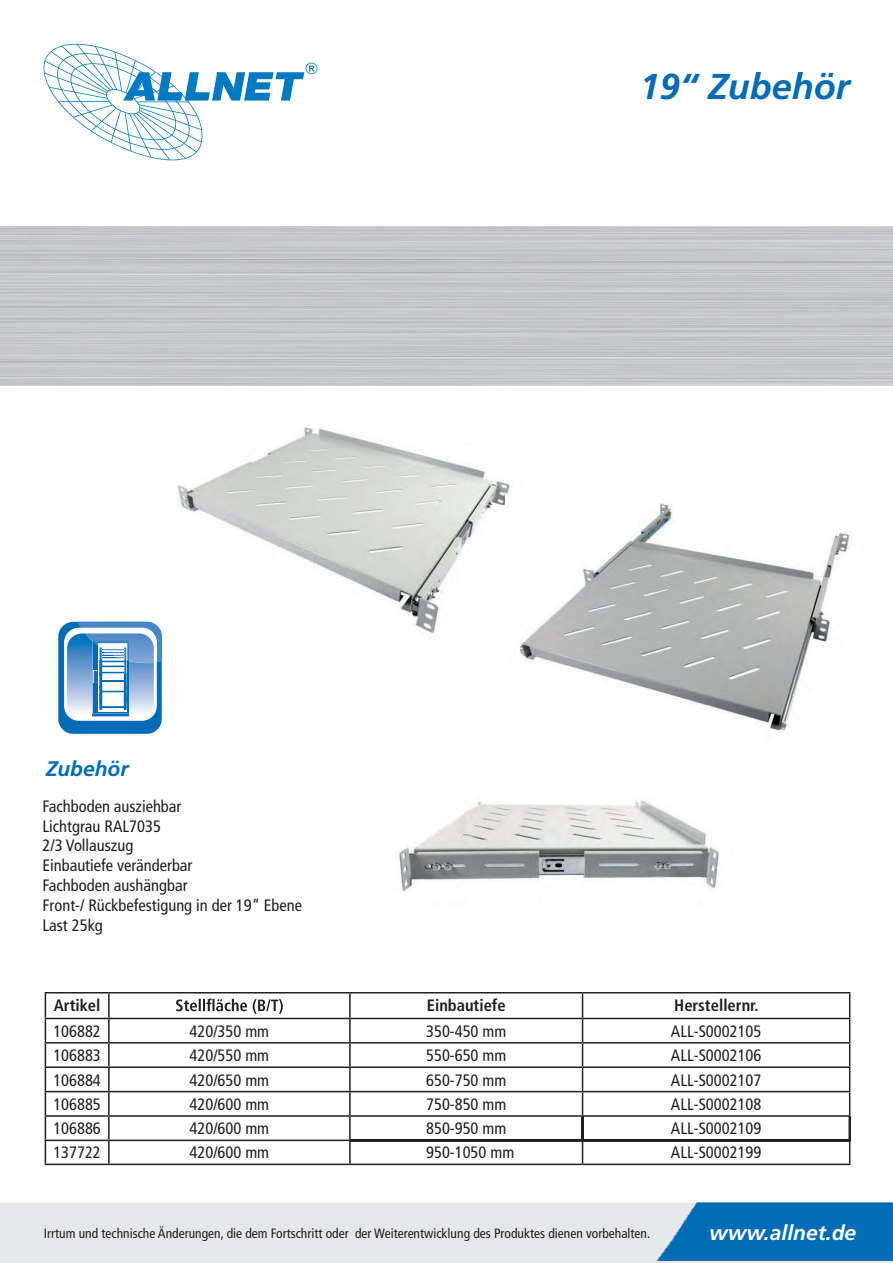
<style>
.page{position:relative;width:893px;height:1263px;background:#fff}
.page>*{position:absolute;margin:0;border:0;box-sizing:border-box;transform-origin:0 0}
.t1{font:italic 700 36px "Frutiger LT Std";color:#006cb7}
.t2{font:italic 700 21px "Frutiger LT Std";color:#fff}
.t3{font:italic 700 21px "Frutiger LT Std";color:#006cb7}
.t4{font:condensed 16.5px/19.8px "Frutiger LT Std";color:#231f20}
.t5{font:700 condensed 16.5px "Frutiger LT Std";color:#231f20}
.t6{font:condensed 13.5px "Frutiger LT Std";color:#231f20}
</style>
<div class="page">
<div style="left:0;top:1203px;width:893px;height:60px;background:#e6e7e9"></div>
<img style="left:656px;top:1202px;width:237px;height:59px">
<svg style="left:44px;top:44px;width:273px;height:116px"></svg>
<hr style="left:45px;top:992px;width:64px;height:1px;background:#231f20">
<hr style="left:109px;top:992px;width:241px;height:1px;background:#231f20">
<hr style="left:108px;top:993px;width:2px;height:25px;background:#231f20">
<hr style="left:350px;top:992px;width:233px;height:1px;background:#231f20">
<hr style="left:349px;top:993px;width:2px;height:25px;background:#231f20">
<hr style="left:583px;top:992px;width:267px;height:1px;background:#231f20">
<hr style="left:45px;top:1018px;width:64px;height:1px;background:#231f20">
<hr style="left:109px;top:1018px;width:241px;height:1px;background:#231f20">
<hr style="left:108px;top:1019px;width:2px;height:23px;background:#231f20">
<hr style="left:350px;top:1018px;width:233px;height:1px;background:#231f20">
<hr style="left:349px;top:1019px;width:2px;height:23px;background:#231f20">
<hr style="left:583px;top:1018px;width:267px;height:1px;background:#231f20">
<hr style="left:45px;top:1042px;width:64px;height:1px;background:#231f20">
<hr style="left:109px;top:1042px;width:241px;height:1px;background:#231f20">
<hr style="left:108px;top:1043px;width:2px;height:23px;background:#231f20">
<hr style="left:350px;top:1042px;width:233px;height:1px;background:#231f20">
<hr style="left:349px;top:1043px;width:2px;height:23px;background:#231f20">
<hr style="left:583px;top:1042px;width:267px;height:1px;background:#231f20">
<hr style="left:45px;top:1066px;width:64px;height:2px;background:#231f20">
<hr style="left:109px;top:1066px;width:241px;height:2px;background:#231f20">
<hr style="left:108px;top:1068px;width:2px;height:23px;background:#231f20">
<hr style="left:350px;top:1066px;width:233px;height:2px;background:#231f20">
<hr style="left:349px;top:1068px;width:2px;height:23px;background:#231f20">
<hr style="left:583px;top:1066px;width:267px;height:2px;background:#231f20">
<hr style="left:45px;top:1091px;width:64px;height:1px;background:#231f20">
<hr style="left:109px;top:1091px;width:241px;height:1px;background:#231f20">
<hr style="left:108px;top:1092px;width:2px;height:23px;background:#231f20">
<hr style="left:350px;top:1091px;width:233px;height:1px;background:#231f20">
<hr style="left:349px;top:1092px;width:2px;height:23px;background:#231f20">
<hr style="left:583px;top:1091px;width:267px;height:1px;background:#231f20">
<hr style="left:45px;top:1115px;width:64px;height:2px;background:#231f20">
<hr style="left:109px;top:1115px;width:241px;height:2px;background:#231f20">
<hr style="left:350px;top:1115px;width:233px;height:2px;background:#231f20">
<hr style="left:583px;top:1115px;width:267px;height:2px;background:#231f20">
<hr style="left:45px;top:1139px;width:64px;height:2px;background:#231f20">
<svg style="left:176px;top:998px;width:107px;height:16px"></svg>
<svg style="left:58px;top:622px;width:104px;height:112px"></svg>
<hr style="left:350px;top:1139px;width:233px;height:2px;background:#231f20">
<hr style="left:583px;top:1139px;width:267px;height:2px;background:#231f20">
<hr style="left:108px;top:1141px;width:2px;height:22px;background:#231f20">
<hr style="left:349px;top:1141px;width:2px;height:22px;background:#231f20">
<svg style="left:582px;top:993px;width:1px;height:170px"></svg>
<svg style="left:849px;top:993px;width:1px;height:170px"></svg>
<hr style="left:45px;top:1163px;width:64px;height:2px;background:#231f20">
<hr style="left:109px;top:1163px;width:241px;height:2px;background:#231f20">
<hr style="left:350px;top:1163px;width:233px;height:2px;background:#231f20">
<hr style="left:583px;top:1163px;width:267px;height:2px;background:#231f20">
<hr style="left:349px;top:1117px;width:2px;height:22px;background:#231f20">
<hr style="left:109px;top:1139px;width:241px;height:2px;background:#231f20">
<hr style="left:108px;top:1117px;width:2px;height:22px;background:#231f20">
<svg style="left:45px;top:993px;width:1px;height:170px"></svg>
<img style="left:177px;top:427px;width:333px;height:208px">
<img style="left:398px;top:800px;width:321px;height:92px">
<img style="left:506px;top:493px;width:344px;height:240px">
<p class="t3" style="left:46px;top:756px;width:84px">Zubehör</p>
<p class="t4" style="left:43px;top:796px;width:261px">Fachboden ausziehbar<br>Lichtgrau RAL7035<br>2/3 Vollauszug<br>Einbautiefe veränderbar<br>Fachboden aushängbar<br>Front-/ Rückbefestigung in der 19“ Ebene<br>Last 25kg</p>
<h1 class="t1" style="left:640px;top:66px;width:212px">19“ Zubehör</h1>
<p class="t5" style="left:54px;top:995px;width:48px">Artikel</p>
<p class="t5" style="left:427px;top:995px;width:80px">Einbautiefe</p>
<p class="t5" style="left:674px;top:995px;width:86px">Herstellernr.</p>
<p class="t4" style="left:53px;top:1021px;width:49px">106882</p>
<p class="t4" style="left:190px;top:1021px;width:81px">420/350 mm</p>
<p class="t4" style="left:426px;top:1021px;width:82px">350-450 mm</p>
<p class="t4" style="left:671px;top:1021px;width:92px">ALL-S0002105</p>
<p class="t4" style="left:53px;top:1046px;width:49px">106883</p>
<p class="t4" style="left:190px;top:1046px;width:81px">420/550 mm</p>
<p class="t4" style="left:426px;top:1046px;width:82px">550-650 mm</p>
<p class="t4" style="left:671px;top:1046px;width:92px">ALL-S0002106</p>
<p class="t4" style="left:53px;top:1070px;width:49px">106884</p>
<p class="t4" style="left:190px;top:1070px;width:81px">420/650 mm</p>
<p class="t4" style="left:426px;top:1070px;width:82px">650-750 mm</p>
<p class="t4" style="left:671px;top:1070px;width:92px">ALL-S0002107</p>
<p class="t4" style="left:53px;top:1094px;width:49px">106885</p>
<p class="t4" style="left:190px;top:1094px;width:81px">420/600 mm</p>
<p class="t4" style="left:426px;top:1094px;width:82px">750-850 mm</p>
<p class="t4" style="left:671px;top:1094px;width:92px">ALL-S0002108</p>
<p class="t4" style="left:190px;top:1119px;width:81px">420/600 mm</p>
<p class="t4" style="left:426px;top:1119px;width:82px">850-950 mm</p>
<p class="t4" style="left:671px;top:1119px;width:92px">ALL-S0002109</p>
<p class="t4" style="left:53px;top:1143px;width:49px">137722</p>
<p class="t4" style="left:190px;top:1143px;width:81px">420/600 mm</p>
<p class="t4" style="left:426px;top:1143px;width:90px">950-1050 mm</p>
<p class="t4" style="left:671px;top:1143px;width:92px">ALL-S0002199</p>
<p class="t4" style="left:53px;top:1119px;width:49px">106886</p>
<p class="t6" style="left:44px;top:1225px;width:608px">Irrtum und technische Änderungen, die dem Fortschritt oder der Weiterentwicklung des Produktes dienen vorbehalten.</p>
<p class="t2" style="left:709px;top:1220px;width:149px">www.allnet.de</p>
</div>
